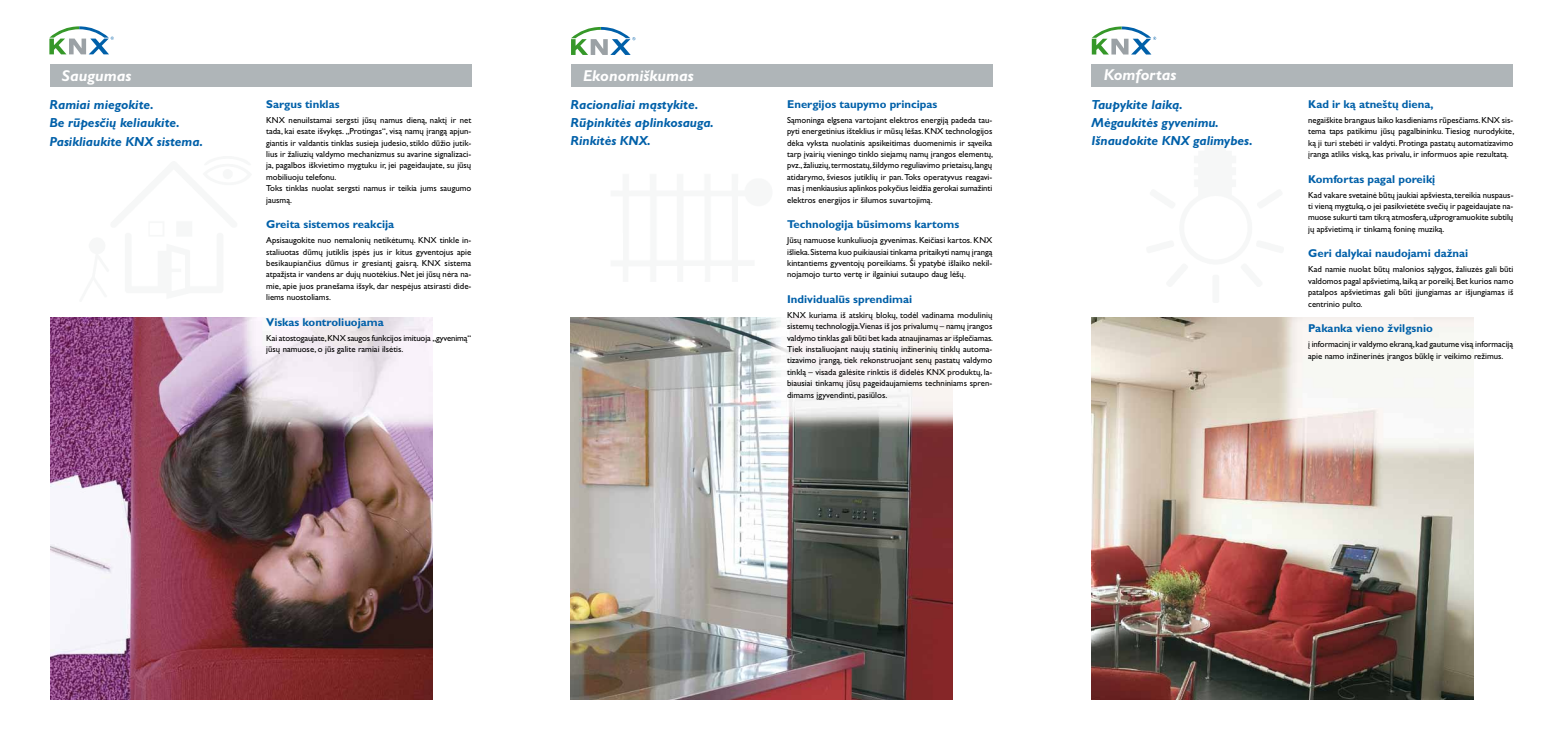
<style>
.page{position:relative;width:1563px;height:737px;background:#fff}
.page>*{position:absolute;margin:0;border:0;box-sizing:border-box;transform-origin:0 0}
.t1{font:italic 700 15.75px "Gill Sans CE";color:#fff}
.t2{font:italic 700 13.12px/18.3px "Gill Sans CE";color:#0060a9}
.t3{font:700 11.38px "Gill Sans CE";color:#0060a9}
.t4{font:8.75px/11.4px "Gill Sans CE";color:#000;text-align:justify}
</style>
<div class="page">
<img style="left:571px;top:317px;width:381px;height:382px">
<img style="left:1091px;top:317px;width:382px;height:382px">
<img style="left:50px;top:317px;width:382px;height:382px">
<div style="left:50px;top:64px;width:421px;height:23px;background:#afb5b8"></div>
<svg style="left:49px;top:26px;width:65px;height:28px"></svg>
<div style="left:571px;top:65px;width:421px;height:22px;background:#afb5b8"></div>
<svg style="left:571px;top:27px;width:64px;height:28px"></svg>
<div style="left:1091px;top:64px;width:422px;height:23px;background:#afb5b8"></div>
<svg style="left:1092px;top:27px;width:64px;height:28px"></svg>
<h1 class="t1" style="left:62px;top:66px;width:71px">Saugumas</h1>
<h1 class="t1" style="left:583px;top:66px;width:112px">Ekonomiškumas</h1>
<h1 class="t1" style="left:1104px;top:66px;width:74px">Komfortas</h1>
<h2 class="t2" style="left:50px;top:96px;width:155px">Ramiai miegokite.<br>Be rūpesčių keliaukite.<br>Pasikliaukite KNX sistema.</h2>
<h2 class="t2" style="left:571px;top:95px;width:145px">Racionaliai mąstykite.<br>Rūpinkitės aplinkosauga.<br>Rinkitės KNX.</h2>
<h3 class="t3" style="left:266px;top:97px;width:75px">Sargus tinklas</h3>
<p class="t4" style="left:266px;top:114px;width:207px;text-align:left">KNX nenuilstamai sergsti jūsų namus dieną, naktį ir net tada, kai esate išvykęs. „Protingas“, visą namų įrangą apjun&shy;giantis ir valdantis tinklas susieja judesio, stiklo dūžio jutik&shy;lius ir žaliuzių valdymo mechanizmus su avarine signalizaci&shy;ja, pagalbos iškvietimo mygtuku ir, jei pageidaujate, su jūsų mobiliuoju telefonu.<br>Toks tinklas nuolat sergsti namus ir teikia jums saugumo jausmą.</p>
<h3 class="t3" style="left:266px;top:217px;width:130px">Greita sistemos reakcija</h3>
<p class="t4" style="left:266px;top:234px;width:207px">Apsisaugokite nuo nemalonių netikėtumų. KNX tinkle in&shy;staliuotas dūmų jutiklis įspės jus ir kitus gyventojus apie besikaupiančius dūmus ir gresiantį gaisrą. KNX sistema atpažįsta ir vandens ar dujų nuotėkius. Net jei jūsų nėra na&shy;mie, apie juos pranešama išsyk, dar nespėjus atsirasti dide&shy;liems nuostoliams.</p>
<h3 class="t3" style="left:266px;top:315px;width:119px">Viskas kontroliuojama</h3>
<p class="t4" style="left:266px;top:332px;width:206px">Kai atostogaujate, KNX saugos funkcijos imituoja „gyvenimą“ jūsų namuose, o jūs galite ramiai ilsėtis.</p>
<h3 class="t3" style="left:787px;top:97px;width:152px">Energijos taupymo principas</h3>
<p class="t4" style="left:787px;top:114px;width:208px">Sąmoninga elgsena vartojant elektros energiją padeda tau&shy;pyti energetinius išteklius ir mūsų lėšas. KNX technologijos dėka vyksta nuolatinis apsikeitimas duomenimis ir sąveika tarp įvairių vieningo tinklo siejamų namų įrangos elementų, pvz., žaliuzių, termostatų, šildymo reguliavimo prietaisų, langų atidarymo, šviesos jutiklių ir pan. Toks operatyvus reagavi&shy;mas į menkiausius aplinkos pokyčius leidžia gerokai sumažinti elektros energijos ir šilumos suvartojimą.</p>
<h3 class="t3" style="left:787px;top:217px;width:174px">Technologija būsimoms kartoms</h3>
<p class="t4" style="left:787px;top:234px;width:207px">Jūsų namuose kunkuliuoja gyvenimas. Keičiasi kartos. KNX išlieka. Sistema kuo puikiausiai tinkama pritaikyti namų įrangą kintantiems gyventojų poreikiams. Ši ypatybė išlaiko nekil&shy;nojamojo turto vertę ir ilgainiui sutaupo daug lėšų.</p>
<h3 class="t3" style="left:787px;top:292px;width:127px">Individualūs sprendimai</h3>
<p class="t4" style="left:787px;top:309px;width:208px">KNX kuriama iš atskirų blokų, todėl vadinama modulinių sistemų technologija.Vienas iš jos privalumų – namų įrangos valdymo tinklas gali būti bet kada atnaujinamas ar išplečiamas.<br>Tiek instaliuojant naujų statinių inžinerinių tinklų automa&shy;tizavimo įrangą, tiek rekonstruojant senų pastatų valdymo tinklą – visada galėsite rinktis iš didelės KNX produktų, la&shy;biausiai tinkamų jūsų pageidaujamiems techniniams spren&shy;dimams įgyvendinti, pasiūlos.</p>
<h2 class="t2" style="left:1091px;top:95px;width:163px">Taupykite laiką.<br>Mėgaukitės gyvenimu.<br>Išnaudokite KNX galimybes.</h2>
<h3 class="t3" style="left:1308px;top:97px;width:127px">Kad ir ką atneštų diena,</h3>
<p class="t4" style="left:1308px;top:114px;width:208px">negaiškite brangaus laiko kasdieniams rūpesčiams. KNX sis&shy;tema taps patikimu jūsų pagalbininku. Tiesiog nurodykite, ką ji turi stebėti ir valdyti. Protinga pastatų automatizavimo įranga atliks viską, kas privalu, ir informuos apie rezultatą.</p>
<h3 class="t3" style="left:1308px;top:172px;width:129px">Komfortas pagal poreikį</h3>
<p class="t4" style="left:1308px;top:189px;width:207px">Kad vakare svetainė būtų jaukiai apšviesta, tereikia nuspaus&shy;ti vieną mygtuką, o jei pasikvietėte svečių ir pageidaujate na&shy;muose sukurti tam tikrą atmosferą, užprogramuokite subtilų jų apšvietimą ir tinkamą foninę muziką.</p>
<h3 class="t3" style="left:1308px;top:247px;width:162px">Geri dalykai naudojami dažnai</h3>
<p class="t4" style="left:1308px;top:264px;width:207px">Kad namie nuolat būtų malonios sąlygos, žaliuzės gali būti valdomos pagal apšvietimą, laiką ar poreikį. Bet kurios namo patalpos apšvietimas gali būti įjungiamas ar išjungiamas iš centrinio pulto.</p>
<h3 class="t3" style="left:1308px;top:321px;width:126px">Pakanka vieno žvilgsnio</h3>
<p class="t4" style="left:1308px;top:338px;width:206px">į informacinį ir valdymo ekraną, kad gautume visą informaciją apie namo inžinerinės įrangos būklę ir veikimo režimus.</p>
</div>
